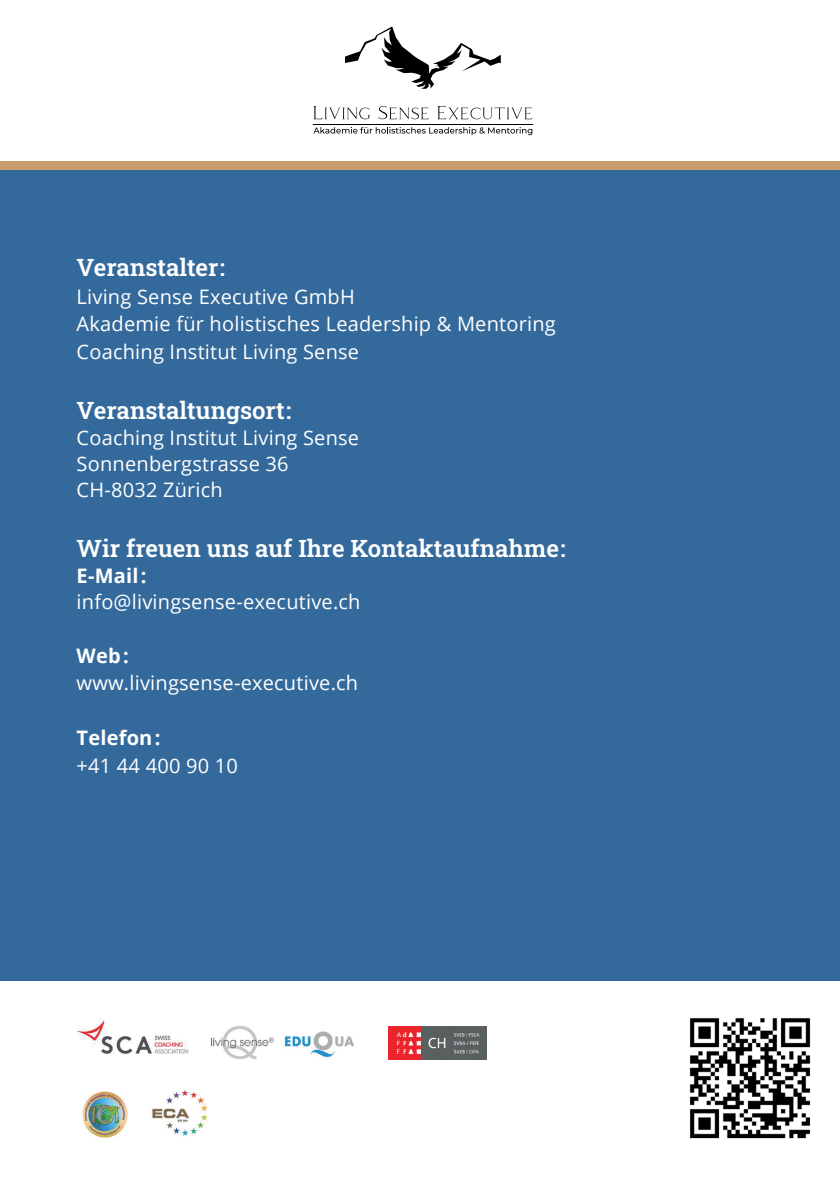
<style>
.page{position:relative;width:840px;height:1191px;background:#fff}
.page>*{position:absolute;margin:0;border:0;box-sizing:border-box;transform-origin:0 0}
.t1{font:600 24px "Roboto Slab";color:#fff}
.t2{font:20px "Open Sans";letter-spacing:.01em;color:#fff}
.t3{font:700 20px "Open Sans";letter-spacing:.01em;color:#fff}
</style>
<div class="page">
<div style="left:0;top:162px;width:839px;height:819px;background:#34699c"></div>
<svg style="left:313px;top:106px;width:57px;height:13px"></svg>
<svg style="left:378px;top:106px;width:50px;height:13px"></svg>
<svg style="left:437px;top:106px;width:95px;height:13px"></svg>
<hr style="left:313px;top:124px;width:219px;height:1px;background:#000001">
<svg style="left:313px;top:127px;width:219px;height:8px"></svg>
<svg style="left:345px;top:26px;width:155px;height:63px"></svg>
<div style="left:0;top:162px;width:839px;height:8px;background:#c89e6c"></div>
<img style="left:689px;top:1018px;width:122px;height:121px">
<img style="left:78px;top:1018px;width:111px;height:36px">
<img style="left:82px;top:1091px;width:46px;height:46px">
<img style="left:152px;top:1090px;width:56px;height:46px">
<img style="left:211px;top:1026px;width:142px;height:33px">
<img style="left:389px;top:1026px;width:97px;height:33px">
<p class="t1" style="left:77px;top:251px;width:150px">Veranstalter :</p>
<p class="t2" style="left:77px;top:283px;width:279px">Living Sense Executive GmbH</p>
<p class="t2" style="left:77px;top:310px;width:480px">Akademie für holistisches Leadership &amp; Mentoring</p>
<p class="t2" style="left:77px;top:338px;width:284px">Coaching Institut Living Sense</p>
<p class="t1" style="left:77px;top:393px;width:216px">Veranstaltungsort :</p>
<p class="t2" style="left:77px;top:423px;width:284px">Coaching Institut Living Sense</p>
<p class="t2" style="left:77px;top:449px;width:213px">Sonnenbergstrasse 36</p>
<p class="t2" style="left:77px;top:475px;width:148px">CH-8032 Zürich</p>
<p class="t1" style="left:77px;top:531px;width:490px">Wir freuen uns auf Ihre Kontaktaufnahme :</p>
<p class="t3" style="left:77px;top:561px;width:71px">E-Mail :</p>
<p class="t2" style="left:77px;top:587px;width:285px">info@livingsense-executive.ch</p>
<p class="t3" style="left:77px;top:641px;width:54px">Web :</p>
<p class="t2" style="left:77px;top:669px;width:283px">www.livingsense-executive.ch</p>
<p class="t3" style="left:77px;top:724px;width:85px">Telefon :</p>
<p class="t2" style="left:77px;top:752px;width:163px">+41 44 400 90 10</p>
</div>
